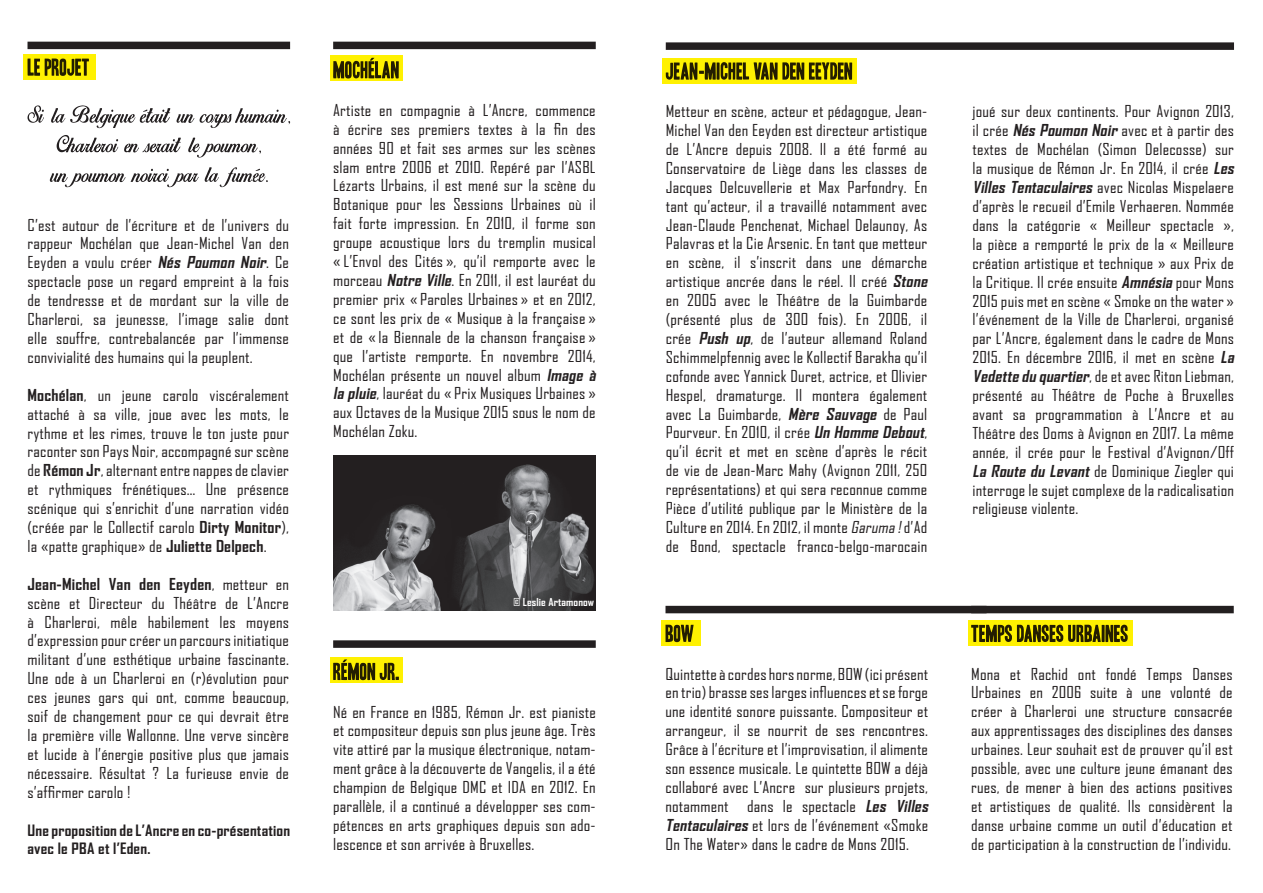
<style>
.page{position:relative;width:1263px;height:893px;background:#fff}
.page>*{position:absolute;margin:0;border:0;box-sizing:border-box;transform-origin:0 0}
.t1{font:15.75px/18.9px "Agency FB";letter-spacing:.01em;color:#231f20;text-align:justify;scale:1.1 1}
.t2{font:700 15px/18px "Agency FB";letter-spacing:.01em;color:#231f20;scale:1.1 1}
.t3{font:700 10.5px "Agency FB";letter-spacing:.01em;color:#fff;scale:1.1 1}
.s1{font-weight:700;font-style:italic}
.s2{font-weight:700}
.s3{font-style:italic}
</style>
<div class="page">
<div style="left:333px;top:42px;width:263px;height:7px;background:#231f20"></div>
<div style="left:28px;top:42px;width:262px;height:7px;background:#231f20"></div>
<div style="left:333px;top:640px;width:263px;height:8px;background:#231f20"></div>
<img style="left:333px;top:455px;width:263px;height:155px">
<svg style="left:27px;top:105px;width:263px;height:23px"></svg>
<svg style="left:57px;top:135px;width:204px;height:23px"></svg>
<svg style="left:50px;top:167px;width:218px;height:20px"></svg>
<div style="left:971px;top:606px;width:263px;height:7px;background:#231f20"></div>
<div style="left:665px;top:606px;width:321px;height:7px;background:#231f20"></div>
<div style="left:666px;top:42px;width:568px;height:8px;background:#231f20"></div>
<svg style="left:23px;top:54px;width:73px;height:25px;background:#b6ab00"></svg>
<svg style="left:330px;top:56px;width:73px;height:25px;background:#a29700"></svg>
<svg style="left:330px;top:657px;width:73px;height:26px;background:#aba000"></svg>
<svg style="left:661px;top:620px;width:39px;height:26px"></svg>
<svg style="left:662px;top:58px;width:195px;height:25px;background:#a79c00"></svg>
<svg style="left:968px;top:620px;width:165px;height:26px;background:#a79c00"></svg>
<p class="t1" style="left:28px;top:215px;width:239px">C’est autour de l’écriture et de l’univers du rappeur Mochélan que Jean-Michel Van den Eeyden a voulu créer <span class="s1">Nés Poumon Noir</span>. Ce spectacle pose un regard empreint à la fois de tendresse et de mordant sur la ville de Charleroi, sa jeunesse, l’image salie dont elle souffre, contrebalancée par l’immense convivialité des humains qui la peuplent.</p>
<p class="t1" style="left:28px;top:385px;width:239px"><span class="s2">Mochélan</span>, un jeune carolo viscéralement attaché à sa ville, joue avec les mots, le rythme et les rimes, trouve le ton juste pour raconter son Pays Noir, accompagné sur scène de <span class="s2">Rémon Jr</span>, alternant entre nappes de clavier et rythmiques frénétiques… Une présence scénique qui s’enrichit d’une narration vidéo (créée par le Collectif carolo <span class="s2">Dirty Monitor</span>), la «patte graphique» de <span class="s2">Juliette Delpech</span>.</p>
<p class="t1" style="left:28px;top:574px;width:239px"><span class="s2">Jean-Michel Van den Eeyden</span>, metteur en scène et Directeur du Théâtre de L’Ancre à Charleroi, mêle habilement les moyens d’expression pour créer un parcours initiatique militant d’une esthétique urbaine fascinante.<br>Une ode à un Charleroi en (r)évolution pour ces jeunes gars qui ont, comme beaucoup, soif de changement pour ce qui devrait être la première ville Wallonne. Une verve sincère et lucide à l’énergie positive plus que jamais nécessaire. Résultat ? La furieuse envie de s’affirmer carolo !</p>
<p class="t2" style="left:28px;top:821px;width:240px">Une proposition de L’Ancre en co-présentation avec le PBA et l’Eden.</p>
<p class="t1" style="left:333px;top:100px;width:243px;text-align:left">Artiste en compagnie à L’Ancre, commence à écrire ses premiers textes à la fin des années 90 et fait ses armes sur les scènes slam entre 2006 et 2010. Repéré par l’ASBL Lézarts Urbains, il est mené sur la scène du Botanique pour les Sessions Urbaines où il fait forte impression. En 2010, il forme son groupe acoustique lors du tremplin musical « L’Envol des Cités », qu’il remporte avec le morceau <span class="s1">Notre Ville</span>. En 2011, il est lauréat du premier prix « Paroles Urbaines » et en 2012, ce sont les prix de « Musique à la française » et de « la Biennale de la chanson française » que l’artiste remporte. En novembre 2014, Mochélan présente un nouvel album <span class="s1">Image à la pluie</span>, lauréat du « Prix Musiques Urbaines » aux Octaves de la Musique 2015 sous le nom de Mochélan Zoku.</p>
<p class="t3" style="left:513px;top:596px;width:75px">© Leslie Artamonow</p>
<p class="t1" style="left:333px;top:702px;width:240px">Né en France en 1985, Rémon Jr. est pianiste et compositeur depuis son plus jeune âge. Très vite attiré par la musique électronique, notam&shy;ment grâce à la découverte de Vangelis, il a été champion de Belgique DMC et IDA en 2012. En parallèle, il a continué a développer ses com&shy;pétences en arts graphiques depuis son ado&shy;lescence et son arrivée à Bruxelles.</p>
<p class="t1" style="left:666px;top:102px;width:242px;text-align:left">Metteur en scène, acteur et pédagogue, Jean-Michel Van den Eeyden est directeur artistique de L’Ancre depuis 2008. Il a été formé au Conservatoire de Liège dans les classes de Jacques Delcuvellerie et Max Parfondry. En tant qu’acteur, il a travaillé notamment avec Jean-Claude Penchenat, Michael Delaunoy, As Palavras et la Cie Arsenic. En tant que metteur en scène, il s’inscrit dans une démarche artistique ancrée dans le réel. Il créé <span class="s1">Stone </span>en 2005 avec le Théâtre de la Guimbarde (présenté plus de 300 fois). En 2006, il crée <span class="s1">Push up</span>, de l’auteur allemand Roland Schimmelpfennig avec le Kollectif Barakha qu’il cofonde avec Yannick Duret, actrice, et Olivier Hespel, dramaturge. Il montera également avec La Guimbarde, <span class="s1">Mère Sauvage</span> de Paul Pourveur. En 2010, il crée <span class="s1">Un Homme Debout</span>, qu’il écrit et met en scène d’après le récit de vie de Jean-Marc Mahy (Avignon 2011, 250 représentations) et qui sera reconnue comme Pièce d’utilité publique par le Ministère de la Culture en 2014. En 2012, il monte <span class="s3">Garuma !</span>d’Ad de Bond, spectacle franco-belgo-marocain</p>
<p class="t1" style="left:972px;top:102px;width:242px;text-align:left">joué sur deux continents. Pour Avignon 2013, il crée <span class="s1">Nés Poumon Noir</span> avec et à partir des textes de Mochélan (Simon Delecosse) sur la musique de Rémon Jr. En 2014, il crée <span class="s1">Les Villes Tentaculaires</span> avec Nicolas Mispelaere d’après le recueil d’Emile Verhaeren. Nommée dans la catégorie « Meilleur spectacle », la pièce a remporté le prix de la « Meilleure création artistique et technique » aux Prix de la Critique. Il crée ensuite <span class="s1">Amnésia</span> pour Mons 2015 puis met en scène « Smoke on the water » l’événement de la Ville de Charleroi, organisé par L’Ancre, également dans le cadre de Mons 2015. En décembre 2016, il met en scène <span class="s1">La Vedette du quartier</span>, de et avec Riton Liebman, présenté au Théâtre de Poche à Bruxelles avant sa programmation à L’Ancre et au Théâtre des Doms à Avignon en 2017. La même année, il crée pour le Festival d’Avignon/Off <span class="s1">La Route du Levant</span> de Dominique Ziegler qui interroge le sujet complexe de la radicalisation religieuse violente.</p>
<p class="t1" style="left:665px;top:664px;width:243px;text-align:left">Quintette à cordes hors norme, BOW (ici présent en trio) brasse ses larges influences et se forge une identité sonore puissante. Compositeur et arrangeur, il se nourrit de ses rencontres.<br>Grâce à l’écriture et l’improvisation, il alimente son essence musicale. Le quintette BOW a déjà collaboré avec L’Ancre sur plusieurs projets, notamment dans le spectacle <span class="s1">Les Villes Tentaculaires</span> et lors de l’événement «Smoke On The Water» dans le cadre de Mons 2015.</p>
<p class="t1" style="left:971px;top:664px;width:239px">Mona et Rachid ont fondé Temps Danses Urbaines en 2006 suite à une volonté de créer à Charleroi une structure consacrée aux apprentissages des disciplines des danses urbaines. Leur souhait est de prouver qu’il est possible, avec une culture jeune émanant des rues, de mener à bien des actions positives et artistiques de qualité. Ils considèrent la danse urbaine comme un outil d’éducation et de participation à la construction de l’individu.</p>
</div>
